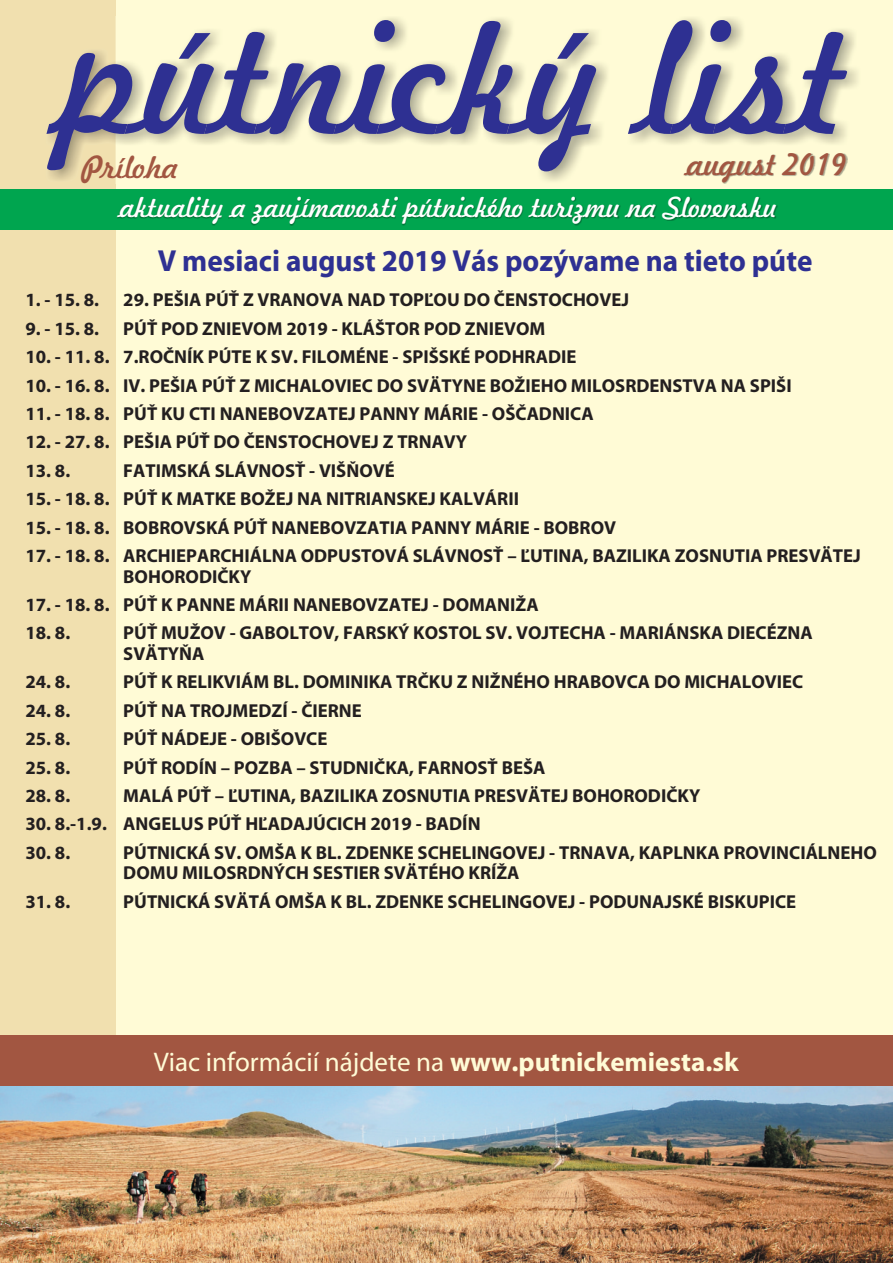
<style>
.page{position:relative;width:893px;height:1263px;background:#fffbd6}
.page>*{position:absolute;margin:0;border:0;box-sizing:border-box;transform-origin:0 0}
.t1{font:150px "Freehand 521 BT Regular C";color:#2e3092}
.t2{font:700 30.45px "Mini Pro";color:#2e3092;scale:.96 1}
.t3{font:30px "Freehand 521 BT Regular C";color:#a25641}
.t4{font:27px "Freehand 521 BT Regular C";color:#fff}
.t5{font:27px "Mini Pro";color:#fffbd6}
.t6{font:700 18.75px/20.7px "Mini Pro";color:#231f20}
.s1{font-weight:700}
</style>
<div class="page">
<div style="left:0;top:0;width:116px;height:1263px;background:#f1e0af"></div>
<img style="left:0;top:1085px;width:893px;height:178px">
<div style="left:0;top:1035px;width:893px;height:50px;background:#a25641"></div>
<div style="left:0;top:189px;width:893px;height:41px;background:#00a54f"></div>
<img style="left:49px;top:17px;width:809px;height:166px">
<img style="left:685px;top:154px;width:162px;height:30px">
<img style="left:118px;top:197px;width:659px;height:28px">
<h1 class="t1" style="left:61px;top:19px;width:788px">pútnický list</h1>
<h3 class="t3" style="left:687px;top:152px;width:162px">august 2019</h3>
<h3 class="t4" style="left:120px;top:196px;width:659px">aktuality a zaujímavosti pútnického turizmu na Slovensku</h3>
<h3 class="t3" style="left:82px;top:155px;width:98px">Príloha</h3>
<h2 class="t2" style="left:158px;top:248px;width:683px">V mesiaci august 2019 Vás pozývame na tieto púte</h2>
<p class="t6" style="left:26px;top:291px;width:75px">1. - 15. 8.</p>
<p class="t6" style="left:123px;top:291px;width:507px">29. PEŠIA PÚŤ Z VRANOVA NAD TOPĽOU DO ČENSTOCHOVEJ</p>
<p class="t6" style="left:26px;top:320px;width:75px">9. - 15. 8.</p>
<p class="t6" style="left:123px;top:320px;width:423px">PÚŤ POD ZNIEVOM 2019 - KLÁŠTOR POD ZNIEVOM</p>
<p class="t6" style="left:26px;top:348px;width:552px">10. - 11. 8. 7.ROČNÍK PÚTE K SV. FILOMÉNE - SPIŠSKÉ PODHRADIE</p>
<p class="t6" style="left:26px;top:376px;width:768px">10. - 16. 8. IV. PEŠIA PÚŤ Z MICHALOVIEC DO SVÄTYNE BOŽIEHO MILOSRDENSTVA NA SPIŠI</p>
<p class="t6" style="left:26px;top:405px;width:570px">11. - 18. 8. PÚŤ KU CTI NANEBOVZATEJ PANNY MÁRIE - OŠČADNICA</p>
<p class="t6" style="left:26px;top:433px;width:443px">12. - 27. 8. PEŠIA PÚŤ DO ČENSTOCHOVEJ Z TRNAVY</p>
<p class="t6" style="left:26px;top:462px;width:46px">13. 8.</p>
<p class="t6" style="left:123px;top:462px;width:273px">FATIMSKÁ SLÁVNOSŤ - VIŠŇOVÉ</p>
<p class="t6" style="left:26px;top:490px;width:495px">15. - 18. 8. PÚŤ K MATKE BOŽEJ NA NITRIANSKEJ KALVÁRII</p>
<p class="t6" style="left:26px;top:518px;width:592px">15. - 18. 8. BOBROVSKÁ PÚŤ NANEBOVZATIA PANNY MÁRIE - BOBROV</p>
<p class="t6" style="left:123px;top:547px;width:739px;text-indent:-98px">17. - 18. 8. ARCHIEPARCHIÁLNA ODPUSTOVÁ SLÁVNOSŤ – ĽUTINA, BAZILIKA ZOSNUTIA PRESVÄTEJ<br>BOHORODIČKY</p>
<p class="t6" style="left:26px;top:596px;width:515px">17. - 18. 8. PÚŤ K PANNE MÁRII NANEBOVZATEJ - DOMANIŽA</p>
<p class="t6" style="left:26px;top:624px;width:46px">18. 8.</p>
<p class="t6" style="left:123px;top:624px;width:691px">PÚŤ MUŽOV - GABOLTOV, FARSKÝ KOSTOL SV. VOJTECHA - MARIÁNSKA DIECÉZNA<br>SVÄTYŇA</p>
<p class="t6" style="left:26px;top:673px;width:46px">24. 8.</p>
<p class="t6" style="left:123px;top:673px;width:682px">PÚŤ K RELIKVIÁM BL. DOMINIKA TRČKU Z NIŽNÉHO HRABOVCA DO MICHALOVIEC</p>
<p class="t6" style="left:26px;top:702px;width:46px">24. 8.</p>
<p class="t6" style="left:123px;top:702px;width:240px">PÚŤ NA TROJMEDZÍ - ČIERNE</p>
<p class="t6" style="left:26px;top:730px;width:46px">25. 8.</p>
<p class="t6" style="left:123px;top:730px;width:206px">PÚŤ NÁDEJE - OBIŠOVCE</p>
<p class="t6" style="left:26px;top:758px;width:46px">25. 8.</p>
<p class="t6" style="left:123px;top:758px;width:424px">PÚŤ RODÍN – POZBA – STUDNIČKA, FARNOSŤ BEŠA</p>
<p class="t6" style="left:26px;top:787px;width:46px">28. 8.</p>
<p class="t6" style="left:123px;top:787px;width:578px">MALÁ PÚŤ – ĽUTINA, BAZILIKA ZOSNUTIA PRESVÄTEJ BOHORODIČKY</p>
<p class="t6" style="left:26px;top:815px;width:457px">30. 8.-1.9. ANGELUS PÚŤ HĽADAJÚCICH 2019 - BADÍN</p>
<p class="t6" style="left:26px;top:844px;width:46px">30. 8.</p>
<p class="t6" style="left:123px;top:844px;width:755px">PÚTNICKÁ SV. OMŠA K BL. ZDENKE SCHELINGOVEJ - TRNAVA, KAPLNKA PROVINCIÁLNEHO<br>DOMU MILOSRDNÝCH SESTIER SVÄTÉHO KRÍŽA</p>
<p class="t6" style="left:26px;top:893px;width:46px">31. 8.</p>
<p class="t6" style="left:123px;top:893px;width:674px">PÚTNICKÁ SVÄTÁ OMŠA K BL. ZDENKE SCHELINGOVEJ - PODUNAJSKÉ BISKUPICE</p>
<h3 class="t5" style="left:154px;top:1050px;width:586px">Viac informácií nájdete na <span class="s1">www.putnickemiesta.sk</span></h3>
</div>
